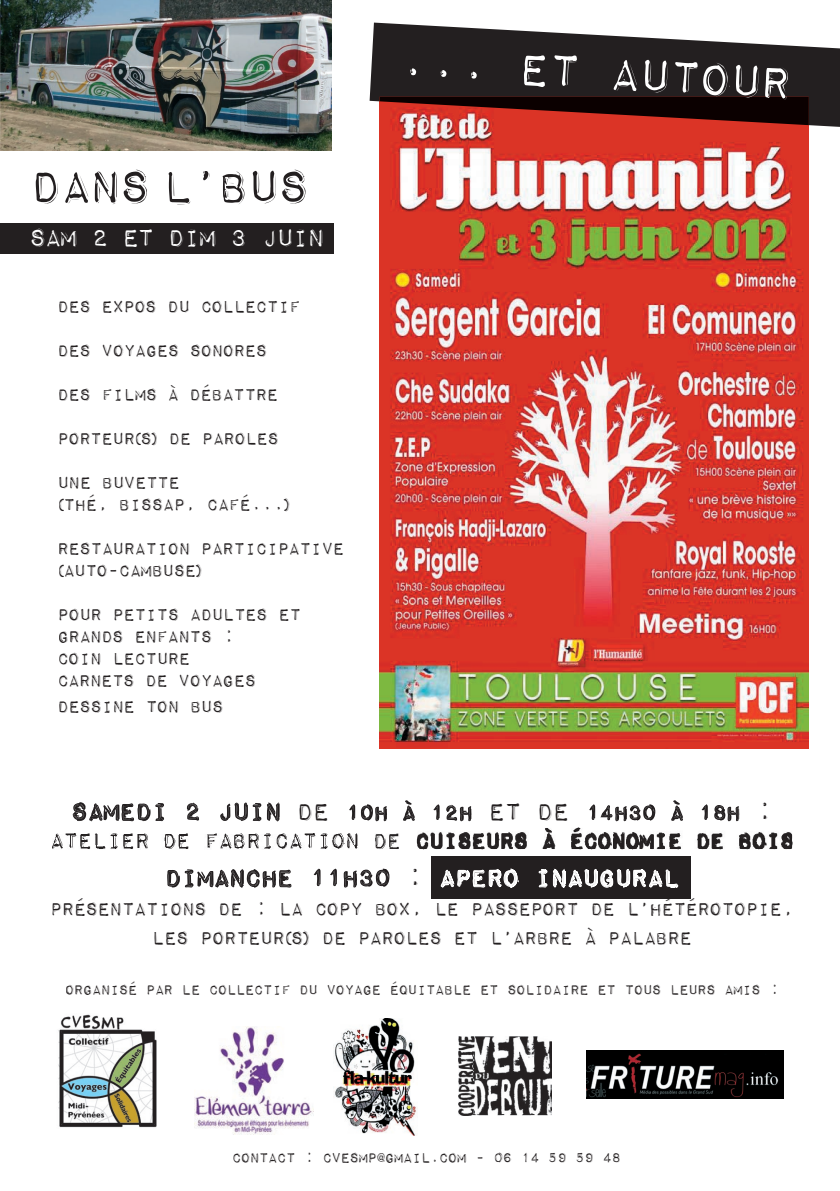
<style>
.page{position:relative;width:840px;height:1191px;background:#fff}
.page>*{position:absolute;margin:0;border:0;box-sizing:border-box;transform-origin:0 0}
.t1{font:60px "Impact Label Reversed";color:#fff}
.t2{font:60px "Impact Label Reversed";letter-spacing:-.1em;color:#231f20}
.t3{font:32px/66.4px "Impact Label Reversed";letter-spacing:-.1em;color:#231f20;text-align:center}
.t4{font:32px "Impact Label Reversed";letter-spacing:-.12em;color:#fff}
.t5{font:24px/28.8px "Impact Label Reversed";letter-spacing:-.1em;color:#231f20;text-align:center}
.t6{font:22px/44px "Impact Label Reversed";letter-spacing:-.1em;color:#231f20}
.t7{font:18px "Impact Label Reversed";letter-spacing:-.1em;color:#231f20}
.s1{font-size:28px}
.s2{color:#fff}
</style>
<div class="page">
<div style="left:431px;top:856px;width:259px;height:42px;background:#231f20"></div>
<div style="left:0;top:223px;width:333px;height:31px;background:#231f20"></div>
<img style="left:379px;top:127px;width:429px;height:621px">
<svg style="left:369px;top:23px;width:470px;height:104px;fill:#231f20"></svg>
<img style="left:379px;top:97px;width:429px;height:28px">
<img style="left:0;top:0;width:331px;height:150px">
<svg style="left:73px;top:800px;width:446px;height:88px"></svg>
<svg style="left:538px;top:800px;width:201px;height:99px"></svg>
<hr style="left:431px;top:898px;width:259px;height:1px;background:#231f20">
<img style="left:586px;top:1050px;width:196px;height:48px">
<img style="left:194px;top:1026px;width:119px;height:108px">
<img style="left:58px;top:1014px;width:99px;height:114px">
<img style="left:333px;top:1018px;width:83px;height:117px">
<img style="left:458px;top:1036px;width:93px;height:79px">
<img style="left:53px;top:833px;width:314px;height:16px">
<img style="left:367px;top:827px;width:425px;height:22px">
<h1 class="t2" style="left:28px;top:157px;width:285px">DANS L’BUS</h1>
<h2 class="t4" style="left:28px;top:222px;width:299px">SAM 2 ET DIM 3 JUIN</h2>
<p class="t6" style="left:57px;top:285px;width:246px">Des expos du collectif<br>Des voyages sonores<br>Des films à débattre<br>Porteur(s) de paroles<br>Une buvette</p>
<p class="t6" style="left:57px;top:483px;width:290px">(thé, bissap, café...)<br>Restauration participative</p>
<p class="t6" style="left:57px;top:549px;width:247px">(auto-cambuse)<br>Pour petits adultes et</p>
<p class="t6" style="left:57px;top:626px;width:202px;line-height:22px">grands enfants :<br>Coin lecture<br>Carnets de voyages</p>
<p class="t6" style="left:57px;top:685px;width:169px">Dessine ton bus</p>
<h1 class="t1" style="left:397px;top:33px;width:400px;rotate:3deg">... et autour</h1>
<h2 class="t3" style="left:70px;top:779px;width:705px">SAMEDI 2 juin de <span class="s1">10H à 12H</span> et de <span class="s1">14H30 à 18H</span> :<br>DIMANCHE 11H30 : <span class="s2">APERO INAUGURAl</span></h2>
<p class="t5" style="left:49px;top:895px;width:747px">Présentations de : la Copy Box, le Passeport de l’hétérotopie, les Porteur(s) de paroles et l’Arbre à Palabre</p>
<p class="t7" style="left:64px;top:981px;width:716px">organisé par le collectif du voyage équitable et solidaire et tous leurs amis :</p>
<p class="t7" style="left:231px;top:1149px;width:391px">contact : cvesmp@gmail.com - 06 14 59 59 48</p>
</div>
